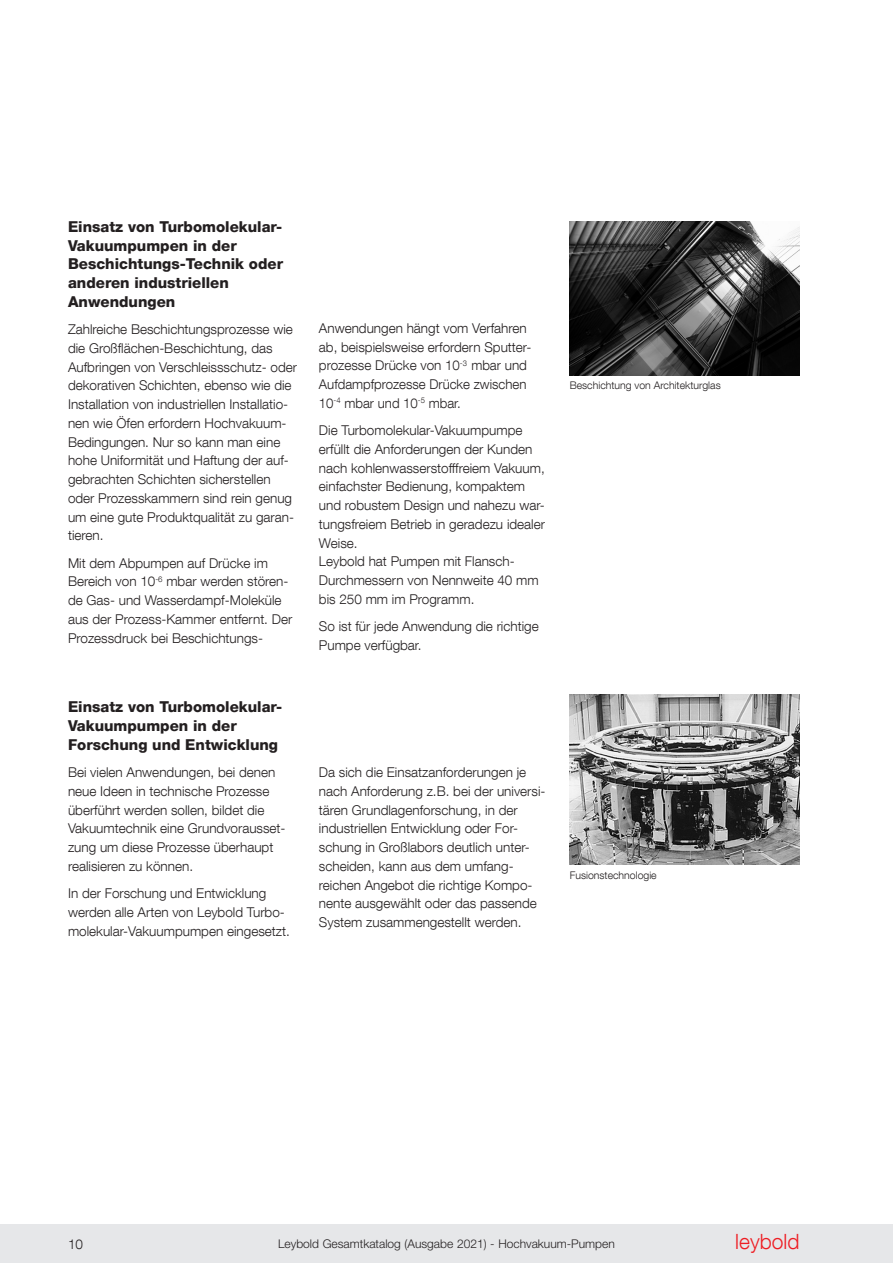
<style>
.page{position:relative;width:893px;height:1263px;background:#fff}
.page>*{position:absolute;margin:0;border:0;box-sizing:border-box;transform-origin:0 0}
.t1{font:300 21px "Helvetica Neue LT Com";color:#ee1d23}
.t2{font:800 15px/18.8px "Helvetica Neue LT Com";color:#231f20}
.t3{font:300 13.5px/18.8px "Helvetica Neue LT Com";color:#231f20}
.t4{font:300 12px "Helvetica Neue LT Std";color:#231f20}
.t5{font:300 10.5px "Helvetica Neue LT Com";color:#231f20}
</style>
<div class="page">
<div style="left:0;top:1225px;width:893px;height:38px;background:#e6e7e9"></div>
<img style="left:570px;top:694px;width:229px;height:171px">
<img style="left:570px;top:221px;width:229px;height:154px">
<p class="t2" style="left:68px;top:217px;width:217px">Einsatz von Turbomolekular-<br>Vakuumpumpen in der<br>Beschichtungs-Technik oder anderen industriellen<br>Anwendungen</p>
<p class="t3" style="left:68px;top:320px;width:231px">Zahlreiche Beschichtungsprozesse wie die Großflächen-Beschichtung, das Aufbringen von Verschleissschutz- oder dekorativen Schichten, ebenso wie die Installation von industriellen Installatio&shy;nen wie Öfen erfordern Hochvakuum-Bedingungen. Nur so kann man eine hohe Uniformität und Haftung der auf&shy;gebrachten Schichten sicherstellen oder Prozesskammern sind rein genug um eine gute Produktqualität zu garan&shy;tieren.</p>
<p class="t3" style="left:68px;top:553px;width:226px">Mit dem Abpumpen auf Drücke im Bereich von 10<sup>-6</sup> mbar werden stören&shy;de Gas- und Wasserdampf-Moleküle aus der Prozess-Kammer entfernt. Der Prozessdruck bei Beschichtungs-</p>
<p class="t2" style="left:68px;top:698px;width:216px">Einsatz von Turbomolekular-<br>Vakuumpumpen in der<br>Forschung und Entwicklung</p>
<p class="t3" style="left:68px;top:763px;width:219px">Bei vielen Anwendungen, bei denen neue Ideen in technische Prozesse überführt werden sollen, bildet die Vakuumtechnik eine Grundvorausset&shy;zung um diese Prozesse überhaupt realisieren zu können.</p>
<p class="t3" style="left:68px;top:884px;width:221px">In der Forschung und Entwicklung werden alle Arten von Leybold Turbo&shy;molekular-Vakuumpumpen eingesetzt.</p>
<p class="t3" style="left:319px;top:318px;width:214px">Anwendungen hängt vom Verfahren ab, beispielsweise erfordern Sputter&shy;prozesse Drücke von 10<sup>-3</sup> mbar und Aufdampfprozesse Drücke zwischen 10<sup>-4</sup> mbar und 10<sup>-5</sup> mbar.</p>
<p class="t3" style="left:319px;top:421px;width:228px">Die Turbomolekular-Vakuumpumpe erfüllt die Anforderungen der Kunden nach kohlenwasserstofffreiem Vakuum, einfachster Bedienung, kompaktem und robustem Design und nahezu war&shy;tungsfreiem Betrieb in geradezu idealer<br>Weise.<br>Leybold hat Pumpen mit Flansch-<br>Durchmessern von Nennweite 40 mm bis 250 mm im Programm.</p>
<p class="t3" style="left:319px;top:617px;width:221px">So ist für jede Anwendung die richtige<br>Pumpe verfügbar.</p>
<p class="t3" style="left:319px;top:763px;width:228px">Da sich die Einsatzanforderungen je nach Anforderung z. B. bei der universi&shy;tären Grundlagenforschung, in der industriellen Entwicklung oder For&shy;schung in Großlabors deutlich unter&shy;scheiden, kann aus dem umfang&shy;reichen Angebot die richtige Kompo&shy;nente ausgewählt oder das passende System zusammengestellt werden.</p>
<p class="t5" style="left:570px;top:379px;width:152px">Beschichtung von Architekturglas</p>
<p class="t5" style="left:570px;top:868px;width:88px">Fusionstechnologie</p>
<p class="t3" style="left:68px;top:1235px;width:17px">10</p>
<p class="t4" style="left:278px;top:1236px;width:338px">Leybold Gesamtkatalog (Ausgabe 2021) - Hochvakuum-Pumpen</p>
<h1 class="t1" style="left:735px;top:1229px;width:66px">leybold</h1>
</div>
